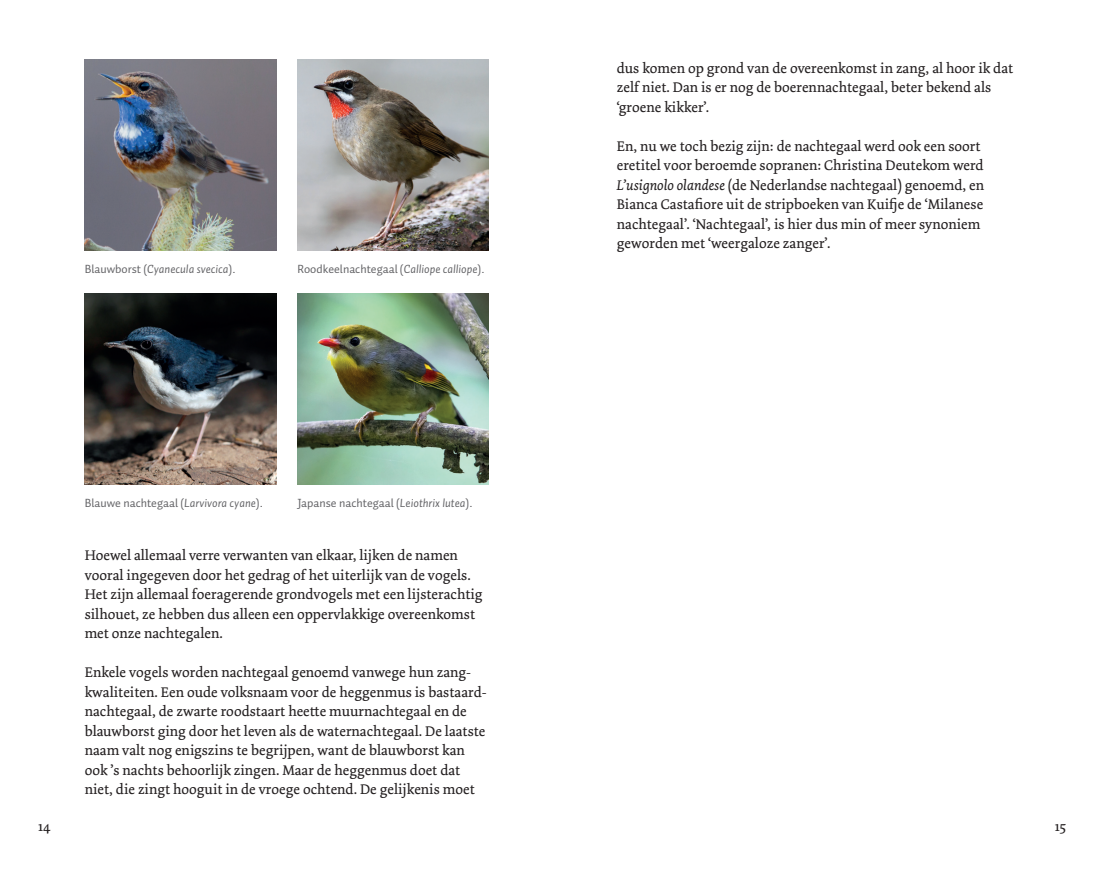
<style>
.page{position:relative;width:1106px;height:872px;background:#fff}
.page>*{position:absolute;margin:0;border:0;box-sizing:border-box;transform-origin:0 0}
.t1{font:14.7px/19.5px "Dolly Pro";color:#231f20}
.t2{font:12px "Auto Pro";color:#636366}
.t3{font:12px "Auto Pro Regular Italic 1";color:#636366}
.s1{font-family:"Auto Pro"}
.s2{font-family:"Auto Pro Regular Italic 1"}
.s3{font-style:italic}
</style>
<div class="page">
<img style="left:85px;top:293px;width:191px;height:192px">
<img style="left:297px;top:293px;width:192px;height:192px">
<img style="left:85px;top:59px;width:191px;height:191px">
<img style="left:297px;top:59px;width:192px;height:191px">
<p class="t3" style="left:85px;top:260px;width:152px"><span class="s1">Blauwborst (</span>Cyanecula svecica<span class="s1">).</span></p>
<p class="t2" style="left:297px;top:260px;width:189px">Roodkeelnachtegaal (<span class="s2">Calliope calliope</span>).</p>
<p class="t1" style="left:38px;top:817px;width:14px">14</p>
<p class="t2" style="left:85px;top:494px;width:180px">Blauwe nachtegaal (<span class="s2">Larvivora cyane</span>).</p>
<p class="t2" style="left:297px;top:494px;width:177px">Japanse nachtegaal (<span class="s2">Leiothrix lutea</span>).</p>
<p class="t1" style="left:85px;top:546px;width:399px">Hoewel allemaal verre verwanten van elkaar, lijken de namen vooral ingegeven door het gedrag of het uiterlijk van de vogels.<br>Het zijn allemaal foeragerende grondvogels met een lijsterachtig silhouet, ze hebben dus alleen een oppervlakkige overeenkomst met onze nachtegalen.</p>
<p class="t1" style="left:85px;top:663px;width:403px">Enkele vogels worden nachtegaal genoemd vanwege hun zang&shy;kwaliteiten. Een oude volksnaam voor de heggenmus is bastaard&shy;nachtegaal, de zwarte roodstaart heette muurnachtegaal en de blauwborst ging door het leven als de waternachtegaal. De laatste naam valt nog enigszins te begrijpen, want de blauwborst kan ook ’s nachts behoorlijk zingen. Maar de heggenmus doet dat niet, die zingt hooguit in de vroege ochtend. De gelijkenis moet</p>
<p class="t1" style="left:617px;top:58px;width:398px">dus komen op grond van de overeenkomst in zang, al hoor ik dat zelf niet. Dan is er nog de boerennachtegaal, beter bekend als ‘groene kikker’.</p>
<p class="t1" style="left:617px;top:136px;width:369px">En, nu we toch bezig zijn: de nachtegaal werd ook een soort eretitel voor beroemde sopranen: Christina Deutekom werd <span class="s3">L’usignolo olandese</span> (de Nederlandse nachtegaal) genoemd, en Bianca Castafiore uit de stripboeken van Kuifje de ‘Milanese nachtegaal’. ‘Nachtegaal’, is hier dus min of meer synoniem geworden met ‘weergaloze zanger’.</p>
<p class="t1" style="left:1054px;top:817px;width:13px">15</p>
</div>
